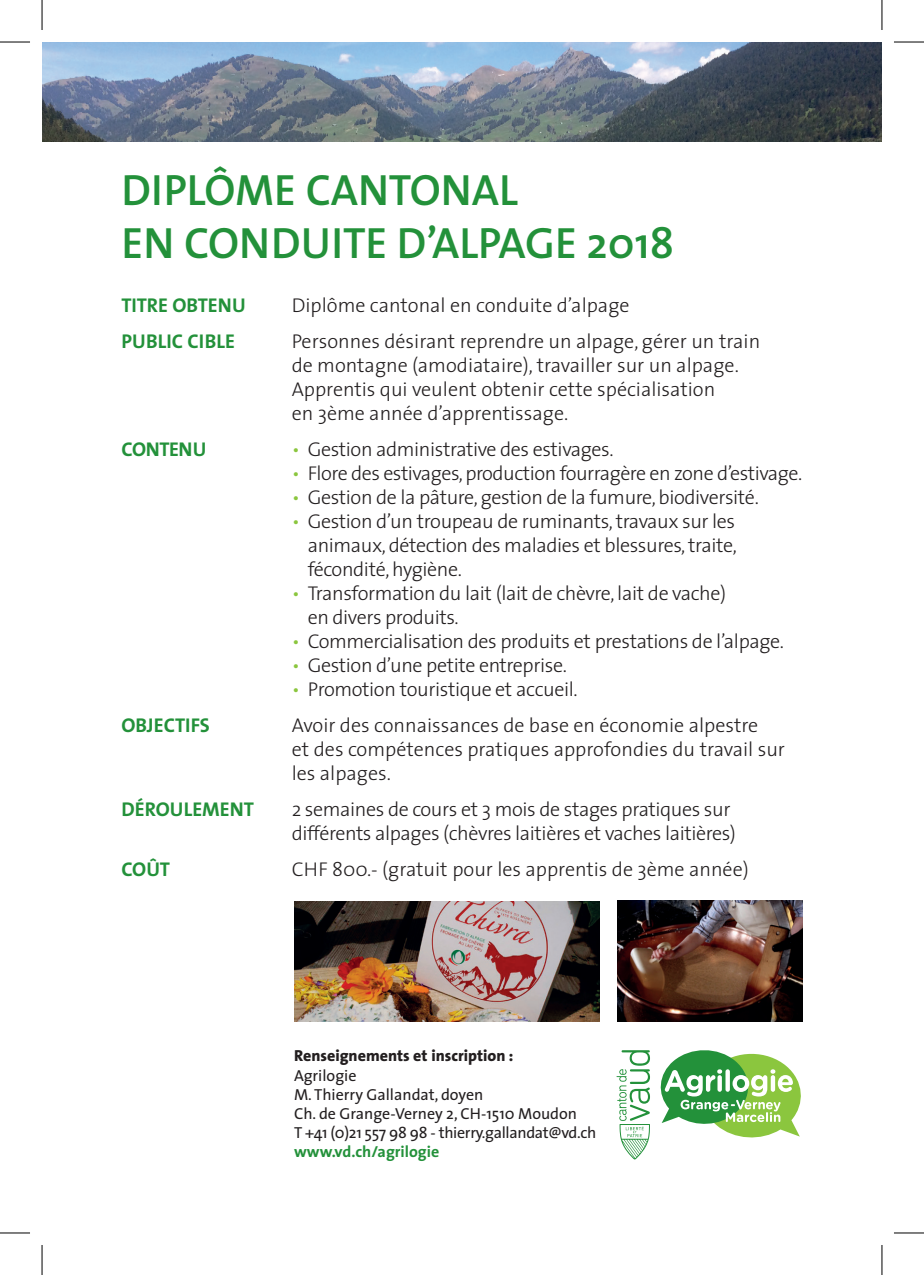
<style>
.page{position:relative;width:924px;height:1275px;background:#fff}
.page>*{position:absolute;margin:0;border:0;box-sizing:border-box;transform-origin:0 0}
.t1{font:600 44px/52.8px "The Sans";color:#23913a}
.t2{font:300 20px/24px "The Sans";letter-spacing:-.02em;color:#231f20}
.t3{font:300 20px/24px "The Sans";color:#231f20}
.t4{font:700 20px "The Sans";color:#23913a}
.t5{font:700 20px "The Sans";letter-spacing:-.02em;color:#23913a}
.t6{font:16px/19.2px "The Sans";color:#231f20}
.t7{font:800 16px "The Sans";color:#231f20}
.t8{font:700 16px "The Sans";color:#23913a}
.s1{color:#8bc63e}
</style>
<div class="page">
<img style="left:42px;top:42px;width:839px;height:99px">
<img style="left:294px;top:901px;width:305px;height:120px">
<img style="left:617px;top:900px;width:185px;height:121px">
<svg style="left:616px;top:1050px;width:33px;height:109px"></svg>
<svg style="left:660px;top:1050px;width:140px;height:88px"></svg>
<hr style="left:0;top:42px;width:30px;height:1px;background:#000">
<hr style="left:893px;top:42px;width:30px;height:1px;background:#000">
<hr style="left:0;top:1232px;width:30px;height:1px;background:#000">
<hr style="left:893px;top:1232px;width:30px;height:1px;background:#000">
<hr style="left:42px;top:0;width:1px;height:30px;background:#000">
<hr style="left:42px;top:1245px;width:1px;height:30px;background:#000">
<hr style="left:881px;top:0;width:1px;height:30px;background:#000">
<hr style="left:881px;top:1245px;width:1px;height:30px;background:#000">
<h1 class="t1" style="left:121px;top:162px;width:554px">DIPLÔME CANTONAL<br>EN CONDUITE D’ALPAGE 2018</h1>
<p class="t4" style="left:121px;top:288px;width:126px">TITRE OBTENU</p>
<p class="t3" style="left:291px;top:292px;width:339px">Diplôme cantonal en conduite d’alpage</p>
<p class="t4" style="left:121px;top:324px;width:115px">PUBLIC CIBLE</p>
<p class="t3" style="left:291px;top:328px;width:470px">Personnes désirant reprendre un alpage, gérer un train de montagne (amodiataire), travailler sur un alpage.<br>Apprentis qui veulent obtenir cette spécialisation<br>en 3ème année d’apprentissage.</p>
<p class="t5" style="left:121px;top:432px;width:86px">CONTENU</p>
<p class="t2" style="left:291px;top:436px;width:323px"><span class="s1">•</span> Gestion administrative des estivages.</p>
<p class="t2" style="left:291px;top:460px;width:511px"><span class="s1">•</span> Flore des estivages, production fourragère en zone d’estivage.</p>
<p class="t2" style="left:291px;top:484px;width:468px"><span class="s1">•</span> Gestion de la pâture, gestion de la fumure, biodiversité.</p>
<p class="t2" style="left:307px;top:508px;width:430px;text-align:justify;text-indent:-16px"><span class="s1">•</span> Gestion d’un troupeau de ruminants, travaux sur les animaux, détection des maladies et blessures, traite, fécondité, hygiène.</p>
<p class="t2" style="left:307px;top:580px;width:420px;text-indent:-16px"><span class="s1">•</span> Transformation du lait (lait de chèvre, lait de vache) en divers produits.</p>
<p class="t2" style="left:291px;top:628px;width:493px"><span class="s1">•</span> Commercialisation des produits et prestations de l’alpage.</p>
<p class="t2" style="left:291px;top:652px;width:276px"><span class="s1">•</span> Gestion d’une petite entreprise.</p>
<p class="t2" style="left:291px;top:676px;width:287px"><span class="s1">•</span> Promotion touristique et accueil.</p>
<p class="t4" style="left:121px;top:708px;width:90px">OBJECTIFS</p>
<p class="t3" style="left:291px;top:712px;width:494px">Avoir des connaissances de base en économie alpestre<br>et des compétences pratiques approfondies du travail sur les alpages.</p>
<p class="t4" style="left:121px;top:792px;width:134px">DÉROULEMENT</p>
<p class="t2" style="left:291px;top:796px;width:445px">2 semaines de cours et 3 mois de stages pratiques sur différents alpages (chèvres laitières et vaches laitières)</p>
<p class="t4" style="left:121px;top:852px;width:50px">COÛT</p>
<p class="t3" style="left:291px;top:856px;width:458px">CHF 800.- (gratuit pour les apprentis de 3ème année)</p>
<p class="t7" style="left:294px;top:1042px;width:221px">Renseignements et inscription :</p>
<p class="t6" style="left:294px;top:1065px;width:304px">Agrilogie<br>M. Thierry Gallandat, doyen<br>Ch. de Grange-Verney 2, CH-1510 Moudon<br>T +41 (0)21 557 98 98 - thierry.gallandat@vd.ch</p>
<p class="t8" style="left:294px;top:1138px;width:147px">www.vd.ch/agrilogie</p>
</div>
